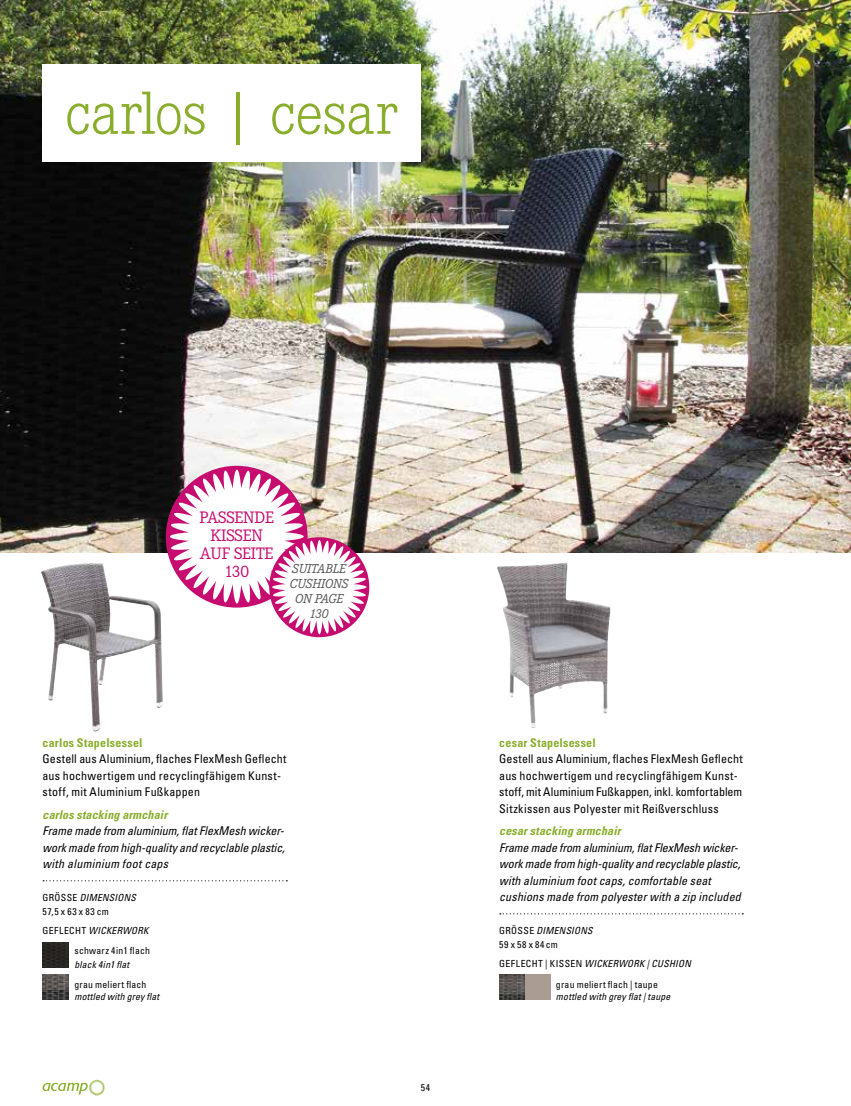
<style>
.page{position:relative;width:851px;height:1106px;background:#fff}
.page>*{position:absolute;margin:0;border:0;box-sizing:border-box;transform-origin:0 0}
.t1{font:300 63px "Corporate E";letter-spacing:-.01em;color:#8aad2c}
.t2{font:17.25px/18px "Corporate E";letter-spacing:-.01em;color:#c70c6f;text-align:center}
.t3{font:italic 13.5px/15px "Corporate E";letter-spacing:-.01em;color:#575756;text-align:center}
.t4{font:condensed 12px/16.5px "Univers LT";letter-spacing:.015em;color:#000}
.t5{font:italic condensed 12px/16.5px "Univers LT";color:#000}
.t6{font:italic 700 condensed 12px "Univers LT";letter-spacing:.015em;color:#8aad2c}
.t7{font:700 condensed 12px "Univers LT";letter-spacing:.02em;color:#8aad2c}
.t8{font:condensed 9.75px/13.5px "Univers LT";letter-spacing:.025em;color:#000}
.t9{font:italic condensed 9.75px "Univers LT";letter-spacing:.02em;color:#000}
.s1{font-style:italic}
</style>
<div class="page">
<svg style="left:43px;top:1079px;width:62px;height:16px"></svg>
<img style="left:0;top:0;width:850px;height:553px">
<div style="left:43px;top:64px;width:378px;height:98px;background:#fff"></div>
<svg style="left:499px;top:913px;width:244px;height:1px"></svg>
<div style="left:524px;top:974px;width:26px;height:25px;background:#aa9c92"></div>
<img style="left:499px;top:974px;width:25px;height:25px">
<svg style="left:43px;top:880px;width:244px;height:1px"></svg>
<img style="left:43px;top:942px;width:25px;height:25px">
<img style="left:43px;top:974px;width:25px;height:25px">
<img style="left:41px;top:563px;width:57px;height:153px">
<svg style="left:166px;top:466px;width:203px;height:171px"></svg>
<img style="left:497px;top:563px;width:66px;height:134px">
<h1 class="t1" style="left:65px;top:79px;width:334px">carlos | cesar</h1>
<h2 class="t2" style="left:199px;top:508px;width:76px">PASSENDE<br>KISSEN<br>AUF SEITE<br>130</h2>
<p class="t3" style="left:290px;top:561px;width:60px">SUITABLE<br>CUSHIONS<br>ON PAGE<br>130</p>
<p class="t7" style="left:43px;top:735px;width:101px">carlos Stapelsessel</p>
<p class="t4" style="left:43px;top:750px;width:245px">Gestell aus Aluminium, flaches FlexMesh Geflecht aus hochwertigem und recyclingfähigem Kunst&shy;stoff, mit Aluminium Fußkappen</p>
<p class="t6" style="left:43px;top:807px;width:126px">carlos stacking armchair</p>
<p class="t5" style="left:43px;top:822px;width:244px;text-align:justify">Frame made from aluminium, flat FlexMesh wicker&shy;work made from high-quality and recyclable plastic, with aluminium foot caps</p>
<p class="t8" style="left:43px;top:890px;width:95px">GRÖSSE <span class="s1">DIMENSIONS<br></span>57,5 x 63 x 83 cm</p>
<p class="t8" style="left:43px;top:920px;width:109px;line-height:20.1px;text-align:right">GEFLECHT <span class="s1">WICKERWORK </span>schwarz 4in1 flach</p>
<p class="t9" style="left:74px;top:958px;width:56px">black 4in1 flat</p>
<p class="t8" style="left:74px;top:978px;width:73px">grau meliert flach</p>
<p class="t9" style="left:74px;top:990px;width:86px">mottled with grey flat</p>
<p class="t8" style="left:421px;top:1080px;width:11px">54</p>
<p class="t7" style="left:499px;top:735px;width:98px">cesar Stapelsessel</p>
<p class="t4" style="left:499px;top:750px;width:245px">Gestell aus Aluminium, flaches FlexMesh Geflecht aus hochwertigem und recyclingfähigem Kunst&shy;stoff, mit Aluminium Fußkappen, inkl. komfortablem Sitzkissen aus Polyester mit Reißverschluss</p>
<p class="t6" style="left:499px;top:823px;width:123px">cesar stacking armchair</p>
<p class="t5" style="left:499px;top:839px;width:243px">Frame made from aluminium, flat FlexMesh wicker&shy;work made from high-quality and recyclable plastic, with aluminium foot caps, comfortable seat cushions made from polyester with a zip included</p>
<p class="t8" style="left:499px;top:923px;width:95px">GRÖSSE <span class="s1">DIMENSIONS<br></span>59 x 58 x 84cm</p>
<p class="t8" style="left:556px;top:952px;width:136px;line-height:21.3px;text-indent:-57px">GEFLECHT | KISSEN <span class="s1">WICKERWORK | CUSHION </span>grau meliert flach | taupe</p>
<p class="t9" style="left:556px;top:990px;width:116px">mottled with grey flat | taupe</p>
</div>
